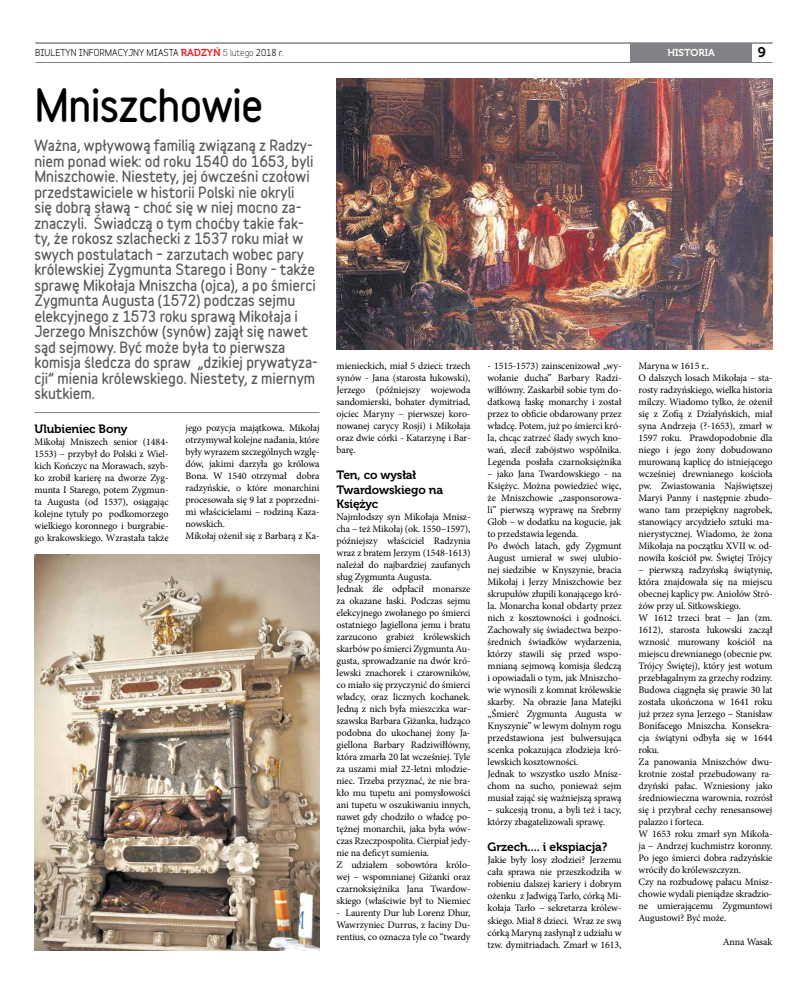
<style>
.page{position:relative;width:808px;height:993px;background:#fff}
.page>*{position:absolute;margin:0;border:0;box-sizing:border-box;transform-origin:0 0}
.t1{font:900 41px "Variable";letter-spacing:-.02em;color:#000}
.t2{font:900 14px/15.5px "Variable";color:#58595b}
.t3{font:14px "Museo 700";color:#000}
.t4{font:12px/14.4px "Museo 700";letter-spacing:-.01em;color:#000}
.t5{font:10px/12px "Minion Pro";letter-spacing:-.01em;color:#000}
.t6{font:10px "Museo 700";color:#fff}
.t7{font:700 9px "Variable";color:#000}
.s1{font-family:"Museo 700";font-weight:400;font-size:10px;color:#ed1d24}
.s2{font-weight:400}
</style>
<div class="page">
<hr style="left:35px;top:43px;width:737px;height:1px;background:#808285">
<hr style="left:35px;top:62px;width:737px;height:1px;background:#808285">
<div style="left:631px;top:43px;width:121px;height:19px;background:#808285"></div>
<hr style="left:34px;top:412px;width:286px;height:1px;background:#808285">
<img style="left:337px;top:79px;width:435px;height:271px">
<img style="left:34px;top:554px;width:285px;height:396px">
<p class="t7" style="left:35px;top:45px;width:250px">BIULETYN INFORMACYJNY MIASTA <span class="s1">RADZYŃ</span> <span class="s2">5 lutego</span> 2018 r.</p>
<p class="t6" style="left:667px;top:47px;width:7px">historia</p>
<h2 class="t3" style="left:758px;top:45px;width:10px">9</h2>
<h1 class="t1" style="left:34px;top:73px;width:231px">Mniszchowie</h1>
<p class="t2" style="left:34px;top:137px;width:285px">Ważna, wpływową familią związaną z Radzy&shy;niem ponad wiek: od roku 1540 do 1653, byli Mniszchowie. Niestety, jej ówcześni czołowi przedstawiciele w historii Polski nie okryli<br>się dobrą sławą - choć się w niej mocno za&shy;znaczyli. Świadczą o tym choćby takie fak&shy;ty, że rokosz szlachecki z 1537 roku miał w swych postulatach – zarzutach wobec pary królewskiej Zygmunta Starego i Bony - także sprawę Mikołaja Mniszcha (ojca), a po śmierci Zygmunta Augusta (1572) podczas sejmu elekcyjnego z 1573 roku sprawą Mikołaja i Jerzego Mniszchów (synów) zajął się nawet sąd sejmowy. Być może była to pierwsza komisja śledcza do spraw „dzikiej prywatyza&shy;cji” mienia królewskiego. Niestety, z miernym skutkiem.</p>
<p class="t4" style="left:35px;top:421px;width:94px">Ulubieniec Bony</p>
<p class="t5" style="left:35px;top:435px;width:135px;text-align:justify">Mikołaj Mniszech senior (1484- 1553) – przybył do Polski z Wiel&shy;kich Kończyc na Morawach, szyb&shy;ko zrobił karierę na dworze Zyg&shy;munta I Starego, potem Zygmun&shy;ta Augusta (od 1537), osiągając kolejne tytuły po podkomorzego wielkiego koronnego i burgrabie&shy;go krakowskiego. Wzrastała także</p>
<p class="t5" style="left:186px;top:422px;width:135px">jego pozycja majątkowa. Mikołaj otrzymywał kolejne nadania, które były wyrazem szczególnych wzglę&shy;dów, jakimi darzyła go królowa<br>Bona. W 1540 otrzymał dobra radzyńskie, o które monarchini procesowała się 9 lat z poprzedni&shy;mi właścicielami – rodziną Kaza&shy;nowskich.<br>Mikołaj ożenił się z Barbarą z Ka-</p>
<p class="t5" style="left:337px;top:359px;width:135px;text-align:justify">mienieckich, miał 5 dzieci: trzech synów - Jana (starosta łukowski), Jerzego (późniejszy wojewoda sandomierski, bohater dymitriad, ojciec Maryny – pierwszej koro&shy;nowanej carycy Rosji) i Mikołaja oraz dwie córki - Katarzynę i Bar&shy;barę.</p>
<p class="t4" style="left:337px;top:468px;width:108px">Ten, co wysłał<br>Twardowskiego na<br>Księżyc</p>
<p class="t5" style="left:337px;top:510px;width:135px">Najmłodszy syn Mikołaja Mnisz&shy;cha – też Mikołaj (ok. 1550–1597), późniejszy właściciel Radzynia wraz z bratem Jerzym (1548-1613) należał do najbardziej zaufanych sług Zygmunta Augusta.<br>Jednak źle odpłacił monarsze za okazane łaski. Podczas sejmu elekcyjnego zwołanego po śmierci ostatniego Jagiellona jemu i bratu zarzucono grabież królewskich skarbów po śmierci Zygmunta Au&shy;gusta, sprowadzanie na dwór kró&shy;lewski znachorek i czarowników, co miało się przyczynić do śmierci władcy, oraz licznych kochanek.<br>Jedną z nich była mieszczka war&shy;szawska Barbara Giżanka, łudząco podobna do ukochanej żony Ja&shy;giellona Barbary Radziwiłłówny, która zmarła 20 lat wcześniej. Tyle za uszami miał 22-letni młodzie&shy;niec. Trzeba przyznać, że nie bra&shy;kło mu tupetu ani pomysłowości ani tupetu w oszukiwaniu innych, nawet gdy chodziło o władcę po&shy;tężnej monarchii, jaka była wów&shy;czas Rzeczpospolita. Cierpiał jedy&shy;nie na deficyt sumienia.<br>Z udziałem sobowtóra królo&shy;wej – wspomnianej Giżanki oraz czarnoksiężnika Jana Twardow&shy;skiego (właściwie był to Niemiec</p>
<p class="t5" style="left:337px;top:906px;width:135px;text-align:justify">- Laurenty Dur lub Lorenz Dhur, Wawrzyniec Durrus, z łaciny Du&shy;rentius, co oznacza tyle co “twardy</p>
<p class="t5" style="left:488px;top:359px;width:135px;text-align:justify">- 1515-1573) zainscenizował „wy&shy;wołanie ducha” Barbary Radzi&shy;wiłłówny. Zaskarbił sobie tym do&shy;datkową łaskę monarchy i został przez to obficie obdarowany przez władcę. Potem, już po śmierci kró&shy;la, chcąc zatrzeć ślady swych kno&shy;wań, zlecił zabójstwo wspólnika.<br>Legenda posłała czarnoksiężnika</p>
<p class="t5" style="left:488px;top:467px;width:135px">– jako Jana Twardowskiego - na<br>Księżyc. Można powiedzieć więc, że Mniszchowie „zasponsorowa&shy;li” pierwszą wyprawę na Srebrny<br>Glob – w dodatku na kogucie, jak to przedstawia legenda.<br>Po dwóch latach, gdy Zygmunt<br>August umierał w swej ulubio&shy;nej siedzibie w Knyszynie, bracia<br>Mikołaj i Jerzy Mniszchowie bez skrupułów złupili konającego kró&shy;la. Monarcha konał obdarty przez nich z kosztowności i godności.<br>Zachowały się świadectwa bezpo&shy;średnich świadków wydarzenia, którzy stawili się przed wspo&shy;mnianą sejmową komisja śledczą i opowiadali o tym, jak Mniszcho&shy;wie wynosili z komnat królewskie skarby. Na obrazie Jana Matejki „Śmierć Zygmunta Augusta w<br>Knyszynie” w lewym dolnym rogu przedstawiona jest bulwersująca scenka pokazująca złodzieja kró&shy;lewskich kosztowności.<br>Jednak to wszystko uszło Mnisz&shy;chom na sucho, ponieważ sejm musiał zająć się ważniejszą sprawą</p>
<p class="t5" style="left:488px;top:803px;width:135px">– sukcesją tronu, a byli też i tacy, którzy zbagatelizowali sprawę.</p>
<p class="t4" style="left:488px;top:840px;width:122px">Grzech.... i ekspiacja?</p>
<p class="t5" style="left:488px;top:854px;width:135px;text-align:justify">Jakie były losy złodziei? Jerzemu cała sprawa nie przeszkodziła w robieniu dalszej kariery i dobrym ożenku z Jadwigą Tarło, córką Mi&shy;kołaja Tarło – sekretarza królew&shy;skiego. Miał 8 dzieci. Wraz ze swą córką Maryną zasłynął z udziału w tzw. dymitriadach. Zmarł w 1613,</p>
<p class="t5" style="left:638px;top:359px;width:135px">Maryna w 1615 r..<br>O dalszych losach Mikołaja – sta&shy;rosty radzyńskiego, wielka historia milczy. Wiadomo tylko, że ożenił się z Zofią z Działyńskich, miał syna Andrzeja (?-1653), zmarł w<br>1597 roku. Prawdopodobnie dla niego i jego żony dobudowano murowaną kaplicę do istniejącego wcześniej drewnianego kościoła pw. Zwiastowania Najświętszej<br>Maryi Panny i następnie zbudo&shy;wano tam przepiękny nagrobek, stanowiący arcydzieło sztuki ma&shy;nierystycznej. Wiadomo, że żona<br>Mikołaja na początku XVII w. od&shy;nowiła kościół pw. Świętej Trójcy</p>
<p class="t5" style="left:638px;top:563px;width:135px">– pierwszą radzyńską świątynię, która znajdowała się na miejscu obecnej kaplicy pw. Aniołów Stró&shy;żów przy ul. Sitkowskiego.<br>W 1612 trzeci brat – Jan (zm.<br>1612), starosta łukowski zaczął wznosić murowany kościół na miejscu drewnianego (obecnie pw.<br>Trójcy Świętej), który jest wotum przebłagalnym za grzechy rodziny.<br>Budowa ciągnęła się prawie 30 lat została ukończona w 1641 roku już przez syna Jerzego – Stanisław<br>Bonifacego Mniszcha. Konsekra&shy;cja świątyni odbyła się w 1644 roku.<br>Za panowania Mniszchów dwu&shy;krotnie został przebudowany ra&shy;dzyński pałac. Wzniesiony jako średniowieczna warownia, rozrósł się i przybrał cechy renesansowej palazzo i forteca.<br>W 1653 roku zmarł syn Mikoła&shy;ja – Andrzej kuchmistrz koronny.<br>Po jego śmierci dobra radzyńskie wróciły do królewszczyzn.<br>Czy na rozbudowę pałacu Mnisz&shy;chowie wydali pieniądze skradzio&shy;ne umierającemu Zygmuntowi<br>Augustowi? Być może.</p>
<p class="t5" style="left:723px;top:935px;width:51px">Anna Wasak</p>
</div>
